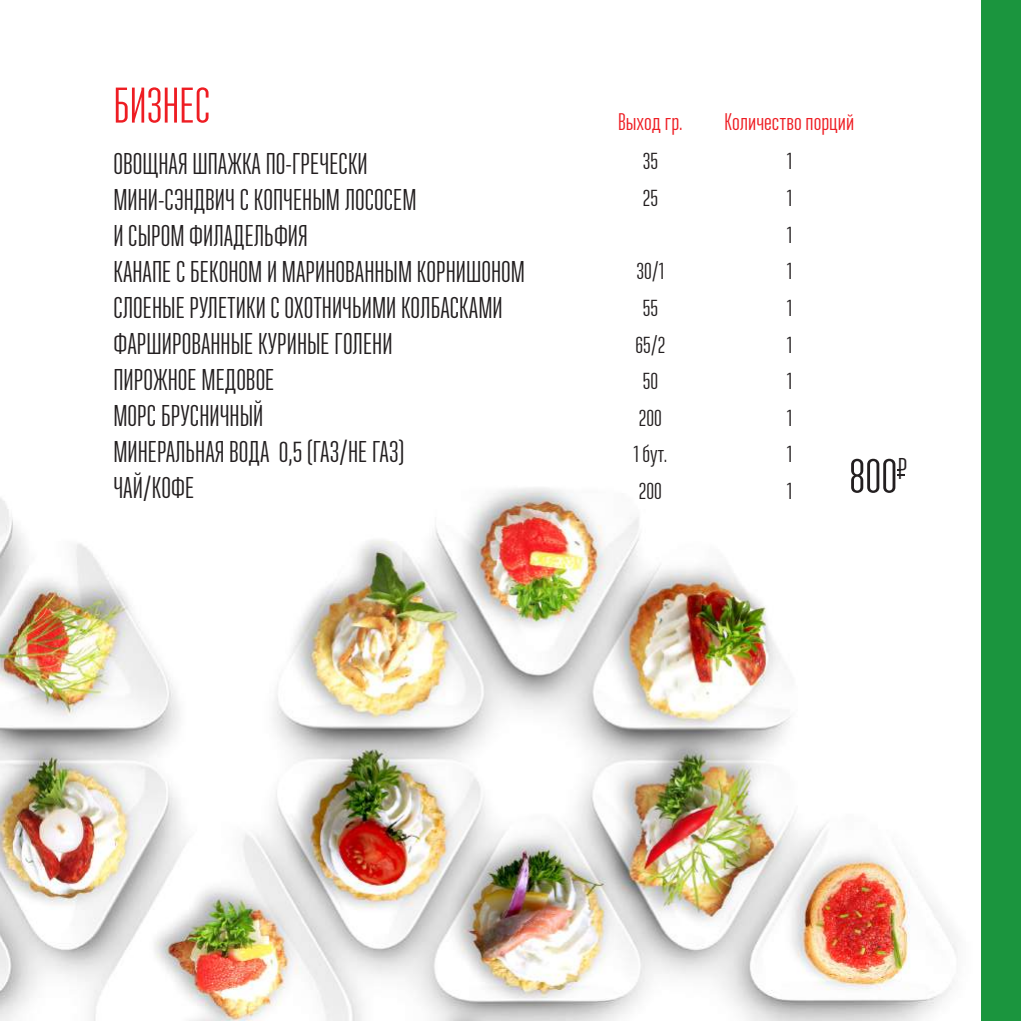
<style>
.page{position:relative;width:1021px;height:1021px;background:#fff}
.page>*{position:absolute;margin:0;border:0;box-sizing:border-box;transform-origin:0 0}
.t1{font:50px "Ristretto Pro";color:#ee1d23}
.t2{font:50px "Ristretto Pro";color:#231f20}
.t3{font:30px/36px "Ristretto Pro";color:#231f20}
.t4{font:24px/36.6px "Ristretto Pro";color:#231f20}
.t5{font:24px "Ristretto Pro";color:#ee1d23}
</style>
<div class="page">
<img style="left:0;top:475px;width:958px;height:545px">
<div style="left:981px;top:0;width:39px;height:1020px;background:#1b953e"></div>
<svg style="left:897px;top:469px;width:8px;height:6px"></svg>
<h1 class="t1" style="left:113px;top:77px;width:98px">БИЗНЕС</h1>
<p class="t5" style="left:618px;top:109px;width:66px">Выход гр.</p>
<p class="t5" style="left:724px;top:109px;width:131px">Количество порций</p>
<p class="t3" style="left:113px;top:146px;width:413px">ОВОЩНАЯ ШПАЖКА ПО-ГРЕЧЕСКИ<br>МИНИ-СЭНДВИЧ С КОПЧЕНЫМ ЛОСОСЕМ<br>И СЫРОМ ФИЛАДЕЛЬФИЯ<br>КАНАПЕ С БЕКОНОМ И МАРИНОВАННЫМ КОРНИШОНОМ<br>СЛОЕНЫЕ РУЛЕТИКИ С ОХОТНИЧЬИМИ КОЛБАСКАМИ<br>ФАРШИРОВАННЫЕ КУРИНЫЕ ГОЛЕНИ<br>ПИРОЖНОЕ МЕДОВОЕ<br>МОРС БРУСНИЧНЫЙ<br>МИНЕРАЛЬНАЯ ВОДА 0,5 (ГАЗ/НЕ ГАЗ)<br>ЧАЙ/КОФЕ</p>
<p class="t4" style="left:642px;top:143px;width:17px">35<br>25</p>
<p class="t4" style="left:633px;top:253px;width:36px;text-align:center">30/1<br>55<br>65/2<br>50<br>200<br>1 бут.<br>200</p>
<p class="t4" style="left:786px;top:143px;width:7px;text-align:justify">1<br>1<br>1<br>1<br>1<br>1<br>1<br>1<br>1<br>1</p>
<h1 class="t2" style="left:849px;top:447px;width:60px">800<sup>Р</sup></h1>
</div>
